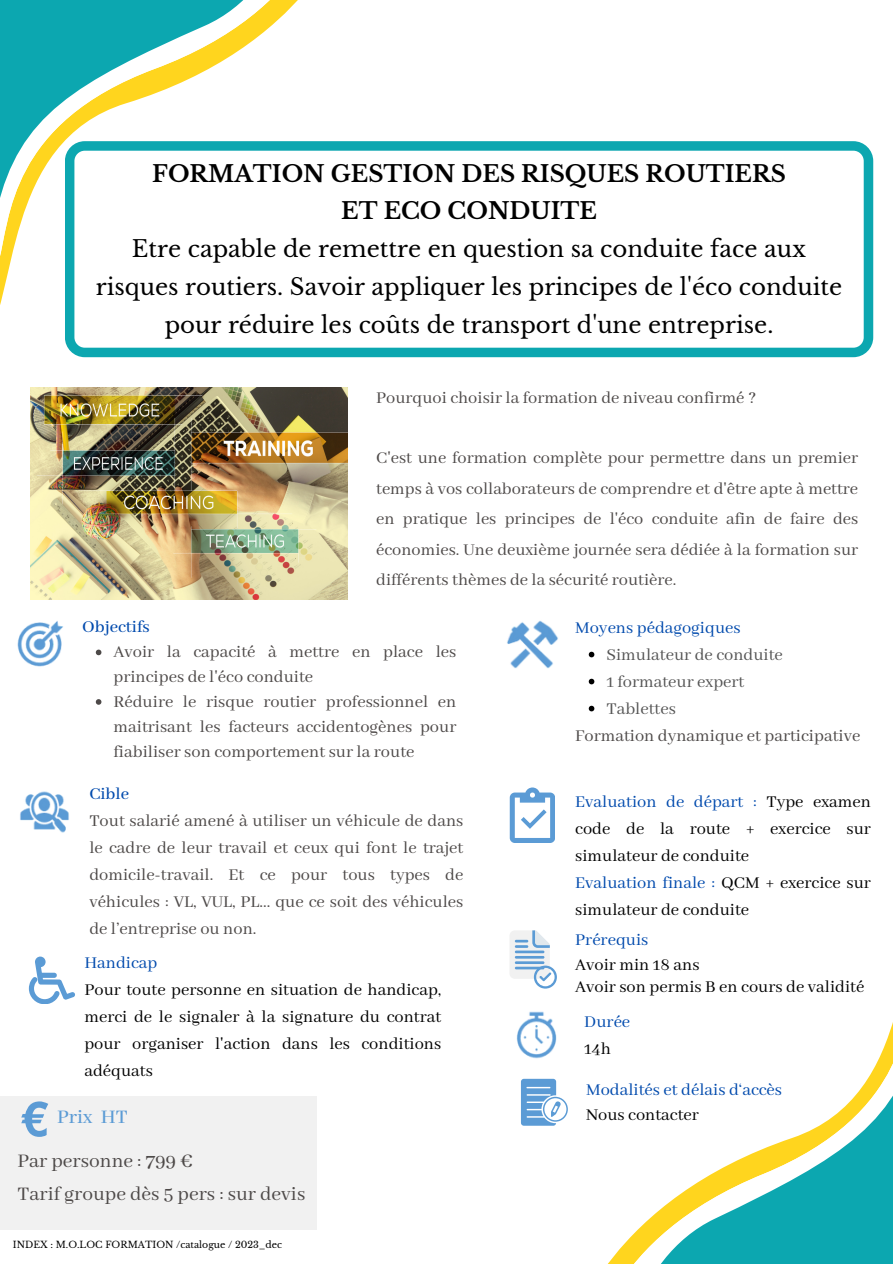
<style>
.page{position:relative;width:893px;height:1264px;background:#fff}
.page>*{position:absolute;margin:0;border:0;box-sizing:border-box;transform-origin:0 0}
.t1{font:22.8px/37.8px "Libre Baskerville";color:#000;text-align:center}
.t2{font:700 22.8px "Libre Baskerville";color:#000}
.t3{font:21.3px "Abhaya Libre";color:#4d4948}
.t4{font:500 21.3px "Abhaya Libre";color:#5b9bd5}
.t5{font:18.3px/30.3px "Abhaya Libre";color:#4d4948;text-align:justify}
.t6{font:18.3px/27px "Abhaya Libre";color:#000;text-align:justify}
.t7{font:18.3px "Abhaya Libre";color:#004aad}
.t8{font:18.3px "Abhaya Libre";color:#545454}
.t9{font:500 18.3px "Abhaya Libre";color:#004aad}
.t10{font:9.3px "Libre Baskerville";color:#000}
.s1{color:#004aad}
</style>
<div class="page">
<svg style="left:0;top:0;width:298px;height:305px"></svg>
<svg style="left:65px;top:141px;width:808px;height:216px"></svg>
<img style="left:17px;top:621px;width:46px;height:46px">
<img style="left:20px;top:791px;width:49px;height:42px">
<img style="left:507px;top:620px;width:51px;height:49px">
<img style="left:30px;top:388px;width:317px;height:211px">
<svg style="left:96px;top:649px;width:5px;height:6px"></svg>
<svg style="left:96px;top:699px;width:5px;height:5px"></svg>
<svg style="left:588px;top:651px;width:6px;height:6px"></svg>
<svg style="left:588px;top:678px;width:6px;height:6px"></svg>
<svg style="left:588px;top:705px;width:6px;height:6px"></svg>
<div style="left:0;top:1095px;width:316px;height:134px;background:#f1f1f1"></div>
<svg style="left:21px;top:1101px;width:27px;height:35px"></svg>
<svg style="left:509px;top:787px;width:45px;height:55px"></svg>
<img style="left:516px;top:1011px;width:41px;height:48px">
<svg style="left:510px;top:930px;width:46px;height:58px"></svg>
<svg style="left:521px;top:1078px;width:47px;height:47px"></svg>
<svg style="left:29px;top:956px;width:46px;height:47px"></svg>
<svg style="left:617px;top:1025px;width:275px;height:238px"></svg>
<p class="t2" style="left:152px;top:160px;width:635px">FORMATION GESTION DES RISQUES ROUTIERS</p>
<p class="t2" style="left:341px;top:197px;width:257px">ET ECO CONDUITE</p>
<p class="t1" style="left:96px;top:230px;width:748px">Etre capable de remettre en question sa conduite face aux risques routiers. Savoir appliquer les principes de l'éco conduite pour réduire les coûts de transport d'une entreprise.</p>
<p class="t5" style="left:376px;top:383px;width:381px">Pourquoi choisir la formation de niveau confirmé ?</p>
<p class="t5" style="left:376px;top:443px;width:483px">C'est une formation complète pour permettre dans un premier temps à vos collaborateurs de comprendre et d'être apte à mettre en pratique les principes de l'éco conduite afin de faire des économies. Une deuxième journée sera dédiée à la formation sur différents thèmes de la sécurité routière.</p>
<p class="t9" style="left:82px;top:616px;width:69px">Objectifs</p>
<p class="t5" style="left:113px;top:640px;width:344px;line-height:24.8px">Avoir la capacité à mettre en place les principes de l'éco conduite</p>
<p class="t5" style="left:113px;top:690px;width:344px;line-height:24.8px">Réduire le risque routier professionnel en maitrisant les facteurs accidentogènes pour fiabiliser son comportement sur la route</p>
<p class="t9" style="left:89px;top:783px;width:41px">Cible</p>
<p class="t5" style="left:89px;top:807px;width:375px;line-height:27px">Tout salarié amené à utiliser un véhicule de dans le cadre de leur travail et ceux qui font le trajet domicile-travail. Et ce pour tous types de véhicules : VL, VUL, PL... que ce soit des véhicules de l’entreprise ou non.</p>
<p class="t7" style="left:84px;top:952px;width:74px">Handicap</p>
<p class="t6" style="left:84px;top:977px;width:358px">Pour toute personne en situation de handicap, merci de le signaler à la signature du contrat pour organiser l'action dans les conditions adéquats</p>
<p class="t4" style="left:57px;top:1105px;width:72px">Prix HT</p>
<p class="t3" style="left:17px;top:1149px;width:177px">Par personne : 799 €</p>
<p class="t3" style="left:17px;top:1182px;width:289px">Tarif groupe dès 5 pers : sur devis</p>
<p class="t10" style="left:13px;top:1238px;width:271px">INDEX : M.O.LOC FORMATION /catalogue / 2023_dec</p>
<p class="t7" style="left:575px;top:617px;width:167px">Moyens pédagogiques</p>
<p class="t8" style="left:606px;top:644px;width:178px">Simulateur de conduite</p>
<p class="t8" style="left:606px;top:671px;width:139px">1 formateur expert</p>
<p class="t8" style="left:606px;top:698px;width:71px">Tablettes</p>
<p class="t5" style="left:575px;top:721px;width:286px">Formation dynamique et participative</p>
<p class="t6" style="left:575px;top:789px;width:297px"><span class="s1">Evaluation de départ :</span> Type examen code de la route + exercice sur simulateur de conduite</p>
<p class="t6" style="left:575px;top:870px;width:297px"><span class="s1">Evaluation finale :</span> QCM + exercice sur simulateur de conduite</p>
<p class="t7" style="left:575px;top:929px;width:75px">Prérequis</p>
<p class="t6" style="left:575px;top:951px;width:126px">Avoir min 18 ans</p>
<p class="t6" style="left:575px;top:974px;width:290px">Avoir son permis B en cours de validité</p>
<p class="t7" style="left:584px;top:1011px;width:48px">Durée</p>
<p class="t6" style="left:584px;top:1036px;width:28px">14h</p>
<p class="t7" style="left:586px;top:1079px;width:197px">Modalités et délais d‘accès</p>
<p class="t6" style="left:586px;top:1101px;width:114px">Nous contacter</p>
</div>
